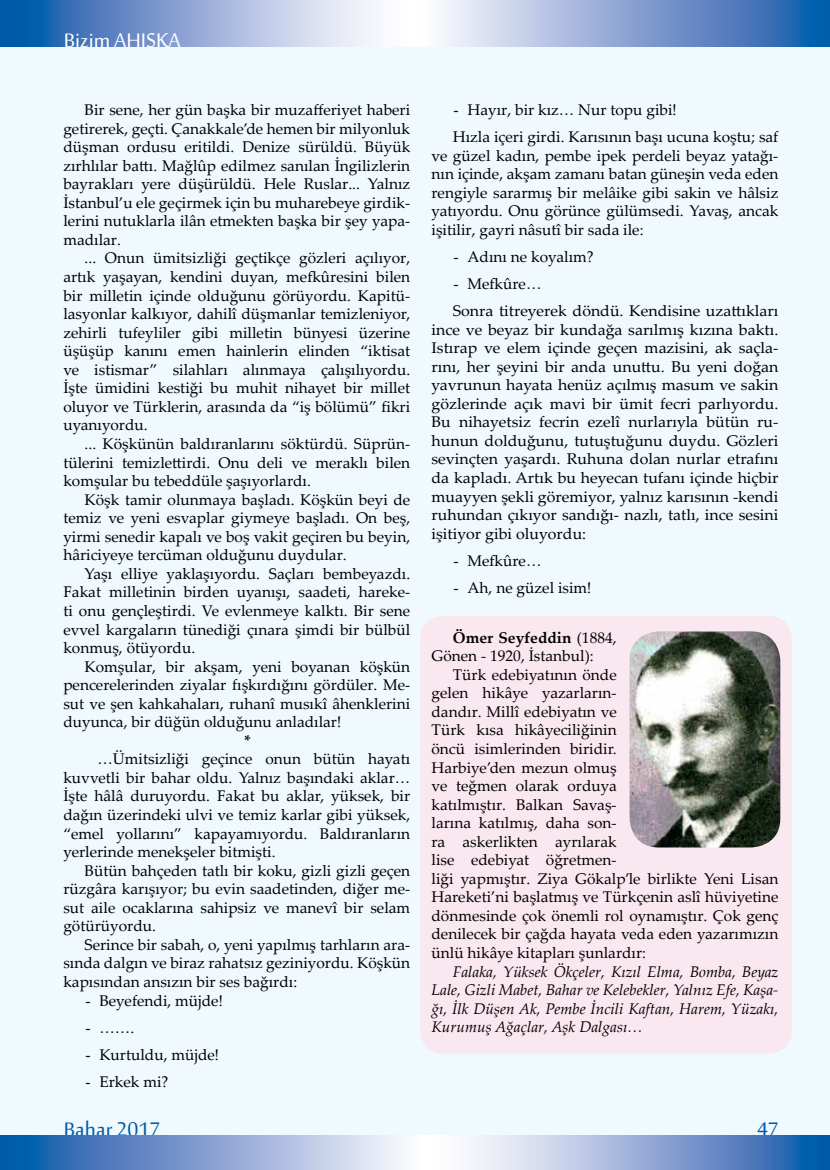
<style>
.page{position:relative;width:830px;height:1170px;background:#fff}
.page>*{position:absolute;margin:0;border:0;box-sizing:border-box;transform-origin:0 0}
.t1{font:27px "Sakkal Majalla";color:#005aa9}
.t2{font:27px "Sakkal Majalla";color:#fff}
.t3{font:15.45px/18.6px "Palatino Linotype";color:#000;text-align:justify}
.t4{font:italic 15.45px/18.6px "Palatino Linotype";color:#000;text-align:justify}
.t5{font:700 15.45px "Palatino Linotype";color:#000}
.s1{font-family:"Times New Roman"}
.s2{font-weight:700}
</style>
<div class="page">
<div style="left:0;top:32px;width:829px;height:1106px;background:#eff9fe"></div>
<div style="left:420px;top:616px;width:371px;height:437px;background:#fae8f1;border-radius:23px"></div>
<img style="left:629px;top:631px;width:151px;height:216px">
<svg style="left:0;top:0;width:829px;height:47px;background:#8eaad5"></svg>
<svg style="left:0;top:1135px;width:829px;height:2px"></svg>
<svg style="left:0;top:1139px;width:829px;height:30px;background:#8eaad5"></svg>
<h1 class="t2" style="left:64px;top:22px;width:118px">Bizim AHISKA</h1>
<p class="t3" style="left:63px;top:100px;width:348px;text-indent:21px">Bir sene, her gün başka bir muzafferiyet haberi getirerek, geçti. Çanakkale’de hemen bir milyonluk düşman ordusu eritildi. Denize sürüldü. Büyük zırhlılar battı. Mağlûp edilmez sanılan İngilizlerin bayrakları yere düşürüldü. Hele Ruslar... Yalnız İstanbul’u ele geçirmek için bu muharebeye girdik&shy;lerini nutuklarla ilân etmekten başka bir şey yapa&shy;madılar.</p>
<p class="t3" style="left:63px;top:248px;width:348px;text-indent:21px">... Onun ümitsizliği geçtikçe gözleri açılıyor, artık yaşayan, kendini duyan, mefkûresini bilen bir milletin içinde olduğunu görüyordu. Kapitü&shy;lasyonlar kalkıyor, dahilî düşmanlar temizleniyor, zehirli tufeyliler gibi milletin bünyesi üzerine üşüşüp kanını emen hainlerin elinden “iktisat ve istismar” silahları alınmaya çalışılıyordu.<br>İşte ümidini kestiği bu muhit nihayet bir millet oluyor ve Türklerin, arasında da “iş bölümü” fikri uyanıyordu.</p>
<p class="t3" style="left:63px;top:434px;width:348px;text-indent:21px">... Köşkünün baldıranlarını söktürdü. Süprün&shy;tülerini temizlettirdi. Onu deli ve meraklı bilen komşular bu tebeddüle şaşıyorlardı.</p>
<p class="t3" style="left:63px;top:489px;width:348px;text-indent:21px">Köşk tamir olunmaya başladı. Köşkün beyi de temiz ve yeni esvaplar giymeye başladı. On beş, yirmi senedir kapalı ve boş vakit geçiren bu beyin, hâriciyeye tercüman olduğunu duydular.</p>
<p class="t3" style="left:63px;top:563px;width:348px;text-indent:21px">Yaşı elliye yaklaşıyordu. Saçları bembeyazdı.<br>Fakat milletinin birden uyanışı, saadeti, hareke&shy;ti onu gençleştirdi. Ve evlenmeye kalktı. Bir sene evvel kargaların tünediği çınara şimdi bir bülbül konmuş, ötüyordu.</p>
<p class="t3" style="left:63px;top:656px;width:348px;text-indent:21px">Komşular, bir akşam, yeni boyanan köşkün pencerelerinden ziyalar fışkırdığını gördüler. Me&shy;sut ve şen kahkahaları, ruhanî musıkî âhenklerini duyunca, bir düğün olduğunu anladılar!</p>
<p class="t5" style="left:244px;top:729px;width:8px">*</p>
<p class="t3" style="left:63px;top:749px;width:348px;text-indent:34px">…Ümitsizliği geçince onun bütün hayatı kuvvetli bir bahar oldu. Yalnız başındaki aklar… İşte hâlâ duruyordu. Fakat bu aklar, yüksek, bir dağın üzerindeki ulvi ve temiz karlar gibi yüksek, “emel yollarını” kapayamıyordu. Baldıranların yerlerinde menekşeler bitmişti.</p>
<p class="t3" style="left:63px;top:860px;width:348px;text-indent:21px">Bütün bahçeden tatlı bir koku, gizli gizli geçen rüzgâra karışıyor; bu evin saadetinden, diğer me&shy;sut aile ocaklarına sahipsiz ve manevî bir selam götürüyordu.</p>
<p class="t3" style="left:63px;top:934px;width:348px;text-indent:21px">Serince bir sabah, o, yeni yapılmış tarhların ara&shy;sında dalgın ve biraz rahatsız geziniyordu. Köşkün kapısından ansızın bir ses bağırdı:</p>
<p class="t3" style="left:85px;top:990px;width:139px"><span class="s1">-</span> Beyefendi, müjde!</p>
<p class="t3" style="left:85px;top:1017px;width:50px"><span class="s1">-</span> …….</p>
<p class="t3" style="left:85px;top:1044px;width:135px"><span class="s1">-</span> Kurtuldu, müjde!</p>
<p class="t3" style="left:85px;top:1071px;width:85px"><span class="s1">-</span> Erkek mi?</p>
<p class="t3" style="left:452px;top:96px;width:327px;line-height:27px"><span class="s1">-</span> Hayır, bir kız… Nur topu gibi!<br>Hızla içeri girdi. Karısının başı ucuna koştu; saf</p>
<p class="t3" style="left:431px;top:145px;width:348px">ve güzel kadın, pembe ipek perdeli beyaz yatağı&shy;nın içinde, akşam zamanı batan güneşin veda eden rengiyle sararmış bir melâike gibi sakin ve hâlsiz yatıyordu. Onu görünce gülümsedi. Yavaş, ancak işitilir, gayri nâsutî bir sada ile:</p>
<p class="t3" style="left:453px;top:247px;width:142px"><span class="s1">-</span> Adını ne koyalım?</p>
<p class="t3" style="left:452px;top:270px;width:327px;line-height:27px"><span class="s1">-</span> Mefkûre…<br>Sonra titreyerek döndü. Kendisine uzattıkları</p>
<p class="t3" style="left:431px;top:319px;width:348px">ince ve beyaz bir kundağa sarılmış kızına baktı.<br>Istırap ve elem içinde geçen mazisini, ak saçla&shy;rını, her şeyini bir anda unuttu. Bu yeni doğan yavrunun hayata henüz açılmış masum ve sakin gözlerinde açık mavi bir ümit fecri parlıyordu.<br>Bu nihayetsiz fecrin ezelî nurlarıyla bütün ru&shy;hunun dolduğunu, tutuştuğunu duydu. Gözleri sevinçten yaşardı. Ruhuna dolan nurlar etrafını da kapladı. Artık bu heyecan tufanı içinde hiçbir muayyen şekli göremiyor, yalnız karısının -kendi ruhundan çıkıyor sandığı- nazlı, tatlı, ince sesini işitiyor gibi oluyordu:</p>
<p class="t3" style="left:453px;top:550px;width:89px"><span class="s1">-</span> Mefkûre…</p>
<p class="t3" style="left:453px;top:577px;width:139px"><span class="s1">-</span> Ah, ne güzel isim!</p>
<p class="t3" style="left:431px;top:627px;width:187px;text-indent:21px"><span class="s2">Ömer Seyfeddin</span> (1884,<br>Gönen - 1920, İstanbul):</p>
<p class="t3" style="left:431px;top:664px;width:348px;text-align:left;text-indent:21px">Türk edebiyatının önde<br>gelen hikâye yazarların-<br>dandır. Millî edebiyatın ve<br>Türk kısa hikâyeciliğinin<br>öncü isimlerinden biridir.<br>Harbiye’den mezun olmuş<br>ve teğmen olarak orduya<br>katılmıştır. Balkan Savaş-<br>larına katılmış, daha son-<br>ra askerlikten ayrılarak<br>lise edebiyat öğretmen-<br>liği yapmıştır. Ziya Gökalp’le birlikte Yeni Lisan<br>Hareketi’ni başlatmış ve Türkçenin aslî hüviyetine dönmesinde çok önemli rol oynamıştır. Çok genç denilecek bir çağda hayata veda eden yazarımızın ünlü hikâye kitapları şunlardır:</p>
<p class="t4" style="left:431px;top:961px;width:348px;text-indent:21px">Falaka, Yüksek Ökçeler, Kızıl Elma, Bomba, Beyaz Lale, Gizli Mabet, Bahar ve Kelebekler, Yalnız Efe, Kaşa&shy;ğı, İlk Düşen Ak, Pembe İncili Kaftan, Harem, Yüzakı, Kurumuş Ağaçlar, Aşk Dalgası…</p>
<h1 class="t1" style="left:64px;top:1110px;width:98px">Bahar 2017</h1>
<h1 class="t1" style="left:756px;top:1110px;width:23px">47</h1>
</div>
